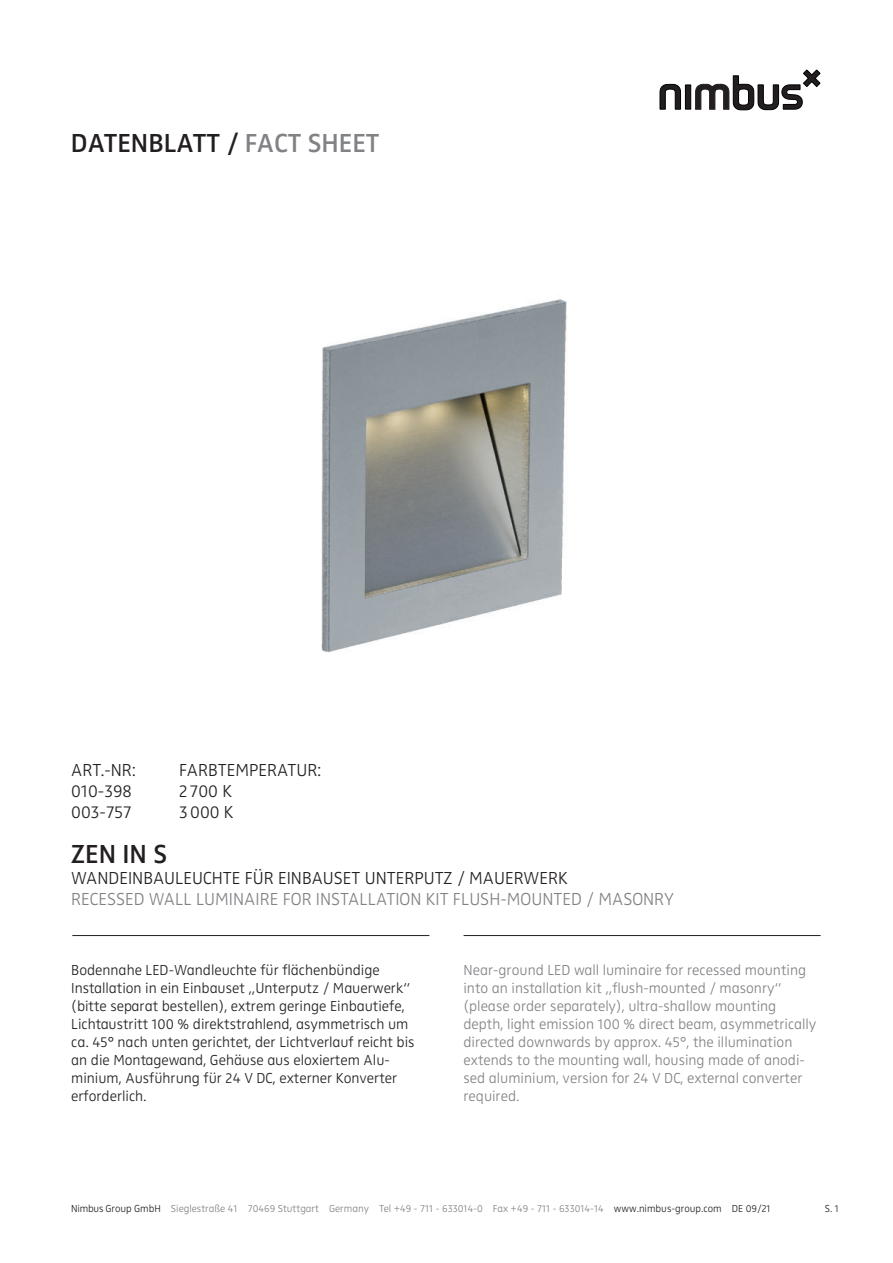
<style>
.page{position:relative;width:893px;height:1263px;background:#fff}
.page>*{position:absolute;margin:0;border:0;box-sizing:border-box;transform-origin:0 0}
.Zwo_Semi_Bold_LF_18{font:27px "Zwo Semi Bold LF Plain Alt";color:#231f20}
.Zwo_Light_LF_12_pt_1{font:18px/21px "Zwo Light LF Plain Alt";color:#808285}
.Zwo_Light_LF_12_pt_1-2{font:18px "Zwo Light LF Plain Alt";color:#231f20}
.Zwo_Light_LF_10_pt_1{font:15px/18px "Zwo Light LF Plain Alt";color:#231f20}
.Zwo_Light_LF_10_pt_1-2{font:15px/18px "Zwo Light LF Plain Alt";color:#808285}
.t1{font:10.5px "Zwo Light LF Plain Alt";color:#808285}
.Zwo_Light_LF_7_pt_8{font:10.5px "Zwo Light LF Plain Alt";color:#231f20}
.s1{color:#808285}
.s2{color:#231f20}
</style>
<div class="page">
<svg style="left:660px;top:70px;width:160px;height:40px"></svg>
<img style="left:321px;top:299px;width:246px;height:353px">
<hr style="left:73px;top:935px;width:356px;height:1px;background:#231f20">
<hr style="left:464px;top:935px;width:356px;height:1px;background:#231f20">
<p class="Zwo_Semi_Bold_LF_18" style="left:71px;top:127px;width:310px">DATENBLATT / <span class="s1">FACT SHEET</span></p>
<p class="Zwo_Light_LF_12_pt_1-2" style="left:71px;top:759px;width:66px">ART.-NR:</p>
<p class="Zwo_Light_LF_12_pt_1-2" style="left:179px;top:759px;width:144px">FARBTEMPERATUR:</p>
<p class="Zwo_Light_LF_12_pt_1-2" style="left:71px;top:780px;width:62px">010-398</p>
<p class="Zwo_Light_LF_12_pt_1-2" style="left:179px;top:780px;width:54px">2 700 K</p>
<p class="Zwo_Light_LF_12_pt_1-2" style="left:71px;top:801px;width:62px">003-757</p>
<p class="Zwo_Light_LF_12_pt_1-2" style="left:179px;top:801px;width:56px">3000 K</p>
<p class="Zwo_Semi_Bold_LF_18" style="left:71px;top:838px;width:97px">ZEN IN S</p>
<p class="Zwo_Light_LF_12_pt_1" style="left:71px;top:867px;width:604px"><span class="s2">WANDEINBAULEUCHTE FÜR EINBAUSET UNTERPUTZ / MAUERWERK<br></span>RECESSED WALL LUMINAIRE FOR INSTALLATION KIT FLUSH-MOUNTED / MASONRY</p>
<p class="Zwo_Light_LF_10_pt_1" style="left:71px;top:961px;width:345px">Bodennahe LED-Wandleuchte für flächenbündige Installation in ein Einbauset „Unterputz / Mauerwerk“ (bitte separat bestellen), extrem geringe Einbautiefe, Lichtaustritt 100 % direktstrahlend, asymmetrisch um ca. 45° nach unten gerichtet, der Lichtverlauf reicht bis an die Montagewand, Gehäuse aus eloxiertem Alu&shy;minium, Ausführung für 24 V DC, externer Konverter erforderlich.</p>
<p class="Zwo_Light_LF_10_pt_1-2" style="left:463px;top:961px;width:354px">Near-ground LED wall luminaire for recessed mounting into an installation kit „flush-mounted / masonry“ (please order separately), ultra-shallow mounting depth, light emission 100 % direct beam, asymmetrically directed downwards by approx. 45°, the illumination extends to the mounting wall, housing made of anodi&shy;sed aluminium, version for 24 V DC, external converter required.</p>
<p class="t1" style="left:71px;top:1203px;width:701px"><span class="s2">Nimbus Group GmbH</span> Sieglestraße 41 70469 Stuttgart Germany Tel +49 - 711 - 633014-0 Fax +49 - 711 - 633014-14 <span class="s2">www.nimbus-group.com DE 09/21</span></p>
<p class="Zwo_Light_LF_7_pt_8" style="left:825px;top:1203px;width:16px">S. 1</p>
</div>
